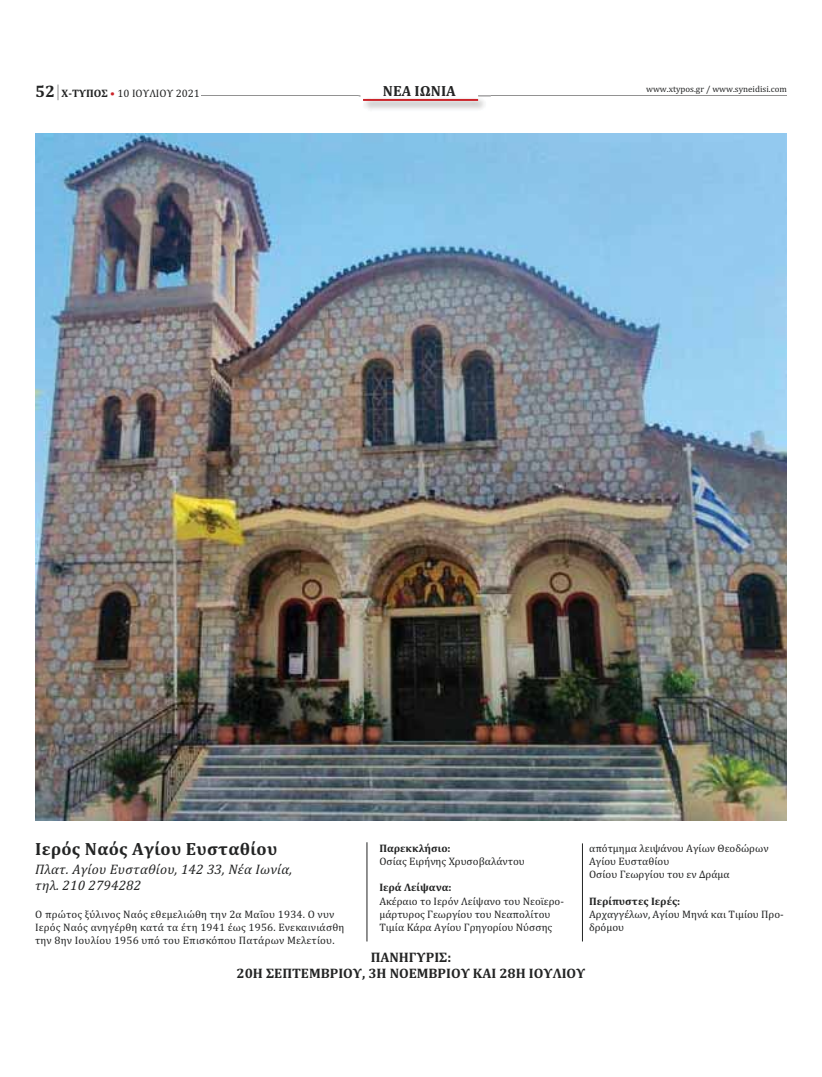
<style>
.page{position:relative;width:822px;height:1077px;background:#fff}
.page>*{position:absolute;margin:0;border:0;box-sizing:border-box;transform-origin:0 0}
.t1{font:700 17.9px "Cambria";letter-spacing:.015em;color:#232424}
.t2{font:700 14.9px "Cambria";color:#262425}
.t3{font:italic 13.9px/16.7px "Cambria";letter-spacing:.015em;color:#232424}
.t4{font:700 13.9px/16.7px "Cambria";color:#232424;text-align:center}
.t5{font:10.9px/13.1px "Cambria";color:#232424}
.t6{font:700 10.9px "Cambria";color:#232424}
.t7{font:8.9px "Cambria";color:#232424}
.s1{font-weight:700;font-size:16.9px}
.s2{font-weight:700}
.s3{color:#cb242a}
</style>
<div class="page">
<hr style="left:201px;top:95px;width:586px;height:1px;background:#929292">
<img style="left:359px;top:95px;width:132px;height:15px">
<img style="left:361px;top:95px;width:117px;height:4px">
<svg style="left:384px;top:95px;width:72px;height:1px"></svg>
<hr style="left:363px;top:99px;width:115px;height:2px;background:#cb242a">
<svg style="left:58px;top:85px;width:1px;height:15px"></svg>
<hr style="left:582px;top:843px;width:1px;height:98px;background:#232424">
<hr style="left:366px;top:842px;width:1px;height:99px;background:#232424">
<img style="left:35px;top:133px;width:752px;height:688px">
<p class="t5" style="left:35px;top:88px;width:166px"><span class="s1">52</span> <span class="s2">Χ‑ΤΥΠΟΣ</span> <span class="s3">•</span> 10 ΙΟΥΛΙΟΥ 2021</p>
<h2 class="t2" style="left:383px;top:86px;width:75px">ΝΕΑ ΙΩΝΙΑ</h2>
<p class="t7" style="left:646px;top:86px;width:142px">www.xtypos.gr / www.syneidisi.com</p>
<h1 class="t1" style="left:35px;top:843px;width:244px">Ιερός Ναός Αγίου Ευσταθίου</h1>
<p class="t3" style="left:35px;top:860px;width:258px">Πλατ. Αγίου Ευσταθίου, 142 33, Νέα Ιωνία, τηλ. 210 2794282</p>
<p class="t5" style="left:35px;top:909px;width:311px">Ο πρώτος ξύλινος Ναός εθεμελιώθη την 2α Μαΐου 1934. Ο νυν<br>Ιερός Ναός ανηγέρθη κατά τα έτη 1941 έως 1956. Ενεκαινιάσθη την 8ην Ιουλίου 1956 υπό του Επισκόπου Πατάρων Μελετίου.</p>
<p class="t6" style="left:379px;top:845px;width:73px">Παρεκκλήσιο:</p>
<p class="t5" style="left:379px;top:856px;width:147px">Οσίας Ειρήνης Χρυσοβαλάντου</p>
<p class="t6" style="left:379px;top:884px;width:74px">Ιερά Λείψανα:</p>
<p class="t5" style="left:379px;top:895px;width:186px">Ακέραιο το Ιερόν Λείψανο του Νεοϊερο‐ μάρτυρος Γεωργίου του Νεαπολίτου<br>Τιμία Κάρα Αγίου Γρηγορίου Νύσσης</p>
<p class="t5" style="left:589px;top:843px;width:181px">απότμημα λειψάνου Αγίων Θεοδώρων<br>Αγίου Ευσταθίου<br>Οσίου Γεωργίου του εν Δράμα</p>
<p class="t6" style="left:589px;top:897px;width:93px">Περίπυστες Ιερές:</p>
<p class="t5" style="left:589px;top:909px;width:196px">Αρχαγγέλων, Αγίου Μηνά και Τιμίου Προ‐ δρόμου</p>
<p class="t4" style="left:237px;top:950px;width:350px">ΠΑΝΗΓΥΡΙΣ:<br>20Η ΣΕΠΤΕΜΒΡΙΟΥ, 3Η ΝΟΕΜΒΡΙΟΥ ΚΑΙ 28Η ΙΟΥΛΙΟΥ</p>
</div>
